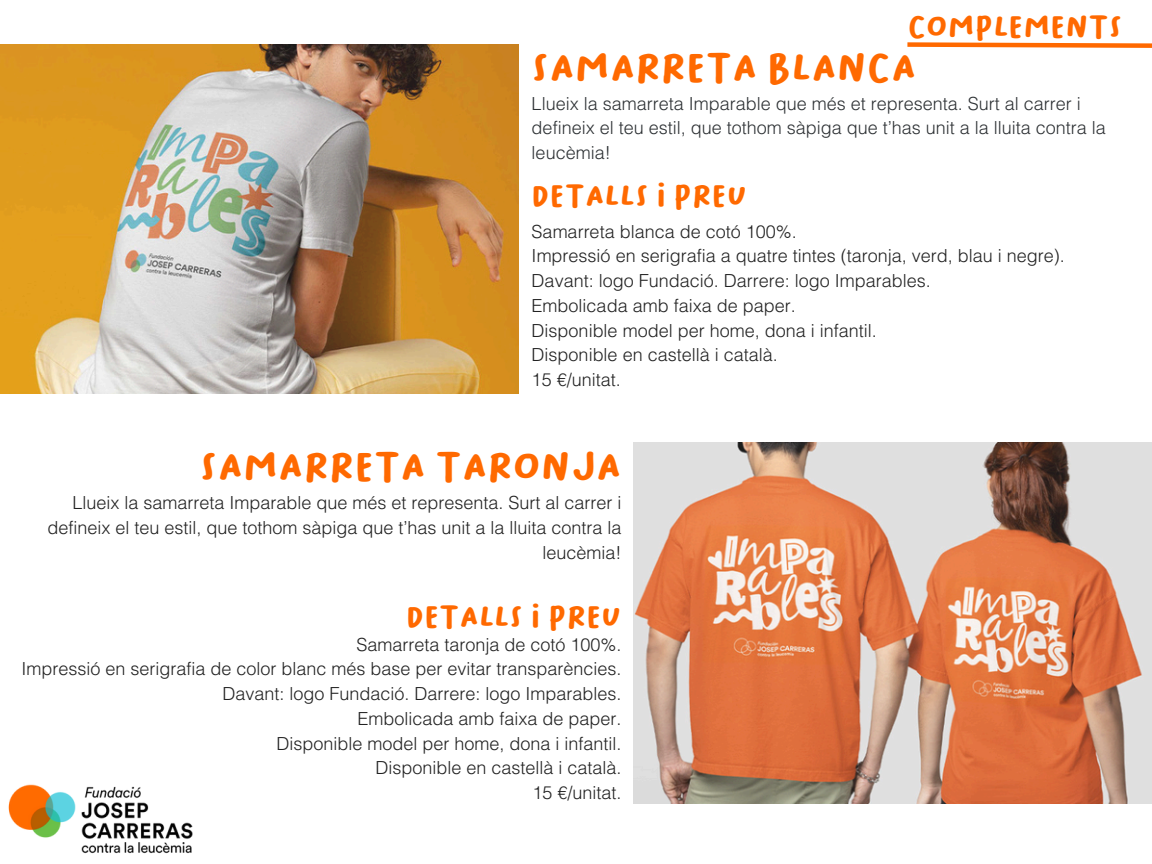
<style>
.page{position:relative;width:1152px;height:864px;background:#fff}
.page>*{position:absolute;margin:0;border:0;box-sizing:border-box;transform-origin:0 0}
.t1{font:39px "Bakso Sapi";color:#ff6900}
.t2{font:30px "Bakso Sapi";color:#ff6900}
.t3{font:300 18px/24.8px "Helvetica LT Std";color:#222;text-align:right}
.t4{font:300 18px/24.8px "Helvetica LT Std";color:#2d3134}
</style>
<div class="page">
<img style="left:0;top:45px;width:519px;height:348px">
<img style="left:8px;top:784px;width:185px;height:70px">
<img style="left:634px;top:443px;width:518px;height:361px">
<svg style="left:907px;top:42px;width:245px;height:6px"></svg>
<p class="t2" style="left:907px;top:9px;width:217px">COMPLEMENTS</p>
<p class="t1" style="left:532px;top:44px;width:386px">SAMARRETA BLANCA</p>
<h1 class="t4" style="left:532px;top:93px;width:576px">Llueix la samarreta Imparable que més et representa. Surt al carrer i defineix el teu estil, que tothom sàpiga que t’has unit a la lluita contra la leucèmia!</h1>
<p class="t2" style="left:532px;top:178px;width:217px">DETALLS I PREU</p>
<p class="t3" style="left:532px;top:221px;width:267px">Samarreta blanca de cotó 100%.</p>
<h2 class="t3" style="left:532px;top:246px;width:535px">Impressió en serigrafia a quatre tintes (taronja, verd, blau i negre).</h2>
<p class="t3" style="left:532px;top:271px;width:401px">Davant: logo Fundació. Darrere: logo Imparables.</p>
<p class="t3" style="left:532px;top:296px;width:266px">Embolicada amb faixa de paper.</p>
<p class="t3" style="left:532px;top:320px;width:347px">Disponible model per home, dona i infantil.</p>
<p class="t3" style="left:532px;top:345px;width:248px">Disponible en castellà i català.</p>
<p class="t3" style="left:532px;top:370px;width:91px">15 €/unitat.</p>
<h1 class="t1" style="left:200px;top:443px;width:423px">SAMARRETA TARONJA</h1>
<p class="t3" style="left:47px;top:493px;width:576px">Llueix la samarreta Imparable que més et representa. Surt al carrer i defineix el teu estil, que tothom sàpiga que t’has unit a la lluita contra la leucèmia!</p>
<h2 class="t2" style="left:406px;top:599px;width:217px">DETALLS I PREU</h2>
<p class="t3" style="left:357px;top:634px;width:267px">Samarreta taronja de cotó 100%.</p>
<p class="t3" style="left:21px;top:659px;width:602px">Impressió en serigrafia de color blanc més base per evitar transparències.</p>
<p class="t3" style="left:223px;top:684px;width:401px">Davant: logo Fundació. Darrere: logo Imparables.</p>
<p class="t3" style="left:358px;top:709px;width:266px">Embolicada amb faixa de paper.</p>
<p class="t3" style="left:277px;top:733px;width:347px">Disponible model per home, dona i infantil.</p>
<p class="t3" style="left:376px;top:758px;width:248px">Disponible en castellà i català.</p>
<p class="t3" style="left:533px;top:783px;width:91px">15 €/unitat.</p>
</div>
